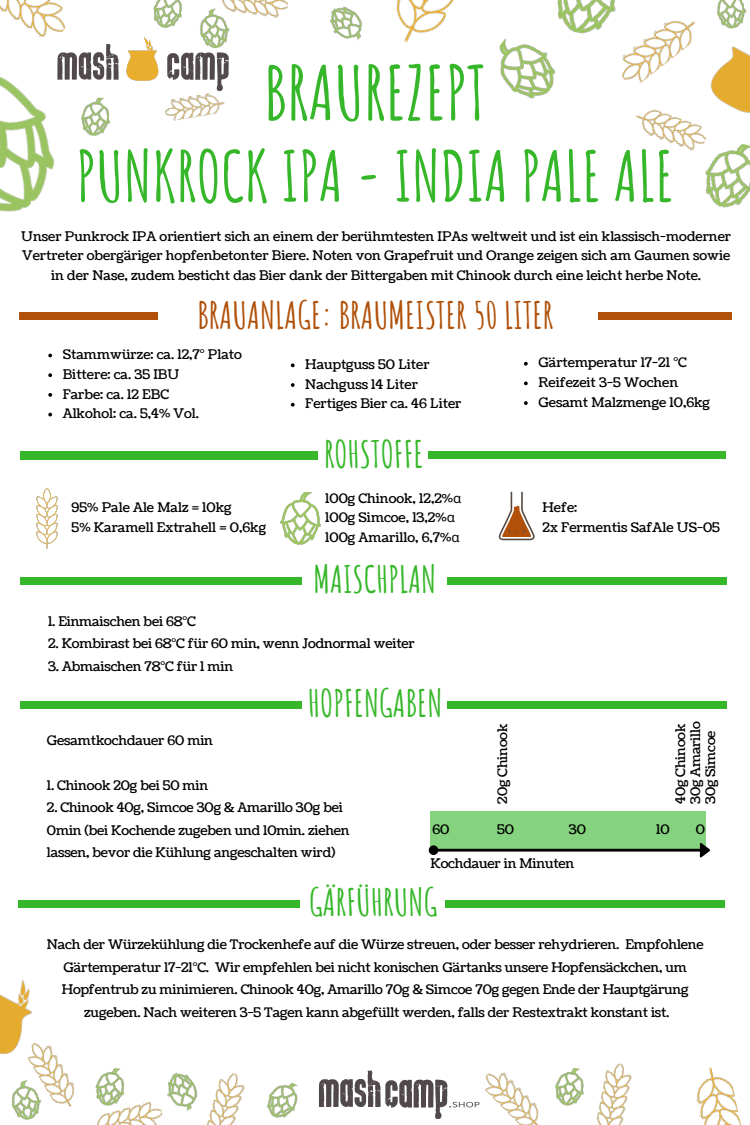
<style>
.page{position:relative;width:750px;height:1125px;background:#fff}
.page>*{position:absolute;margin:0;border:0;box-sizing:border-box;transform-origin:0 0}
.t1{font:700 73.88px "Amatic SC";color:#35b729}
.t2{font:700 68.88px "Amatic SC";color:#35b729}
.t3{font:700 36.88px "Amatic SC";color:#35b729}
.t4{font:700 36.88px "Amatic SC";color:#b05009}
.t5{font:13.25px/22.5px "Coustard";letter-spacing:-.01em;color:#000;text-align:center}
.s1{font-family:"Noto Sans"}
</style>
<div class="page">
<div style="left:20px;top:452px;width:297px;height:7px;background:#35b729"></div>
<div style="left:428px;top:451px;width:298px;height:8px;background:#35b729"></div>
<div style="left:20px;top:577px;width:281px;height:8px;background:#35b729"></div>
<div style="left:447px;top:577px;width:279px;height:8px;background:#35b729"></div>
<img style="left:499px;top:38px;width:57px;height:61px">
<img style="left:0;top:0;width:66px;height:29px">
<img style="left:710px;top:46px;width:40px;height:67px">
<img style="left:200px;top:9px;width:29px;height:20px">
<img style="left:549px;top:0;width:67px;height:39px">
<img style="left:0;top:29px;width:55px;height:183px">
<img style="left:612px;top:8px;width:83px;height:75px">
<img style="left:396px;top:0;width:58px;height:43px">
<img style="left:164px;top:99px;width:61px;height:22px">
<img style="left:636px;top:109px;width:68px;height:42px">
<img style="left:698px;top:136px;width:52px;height:72px">
<img style="left:81px;top:99px;width:29px;height:37px">
<img style="left:153px;top:0;width:29px;height:28px">
<img style="left:716px;top:0;width:31px;height:29px">
<img style="left:214px;top:0;width:74px;height:19px">
<img style="left:330px;top:6px;width:32px;height:35px">
<img style="left:11px;top:1095px;width:27px;height:25px">
<img style="left:97px;top:1101px;width:65px;height:24px">
<img style="left:319px;top:1071px;width:159px;height:48px">
<img style="left:478px;top:1072px;width:61px;height:53px">
<img style="left:696px;top:1067px;width:45px;height:58px">
<img style="left:267px;top:1083px;width:31px;height:35px">
<img style="left:555px;top:1068px;width:29px;height:38px">
<img style="left:23px;top:1095px;width:51px;height:18px">
<img style="left:95px;top:1068px;width:33px;height:40px">
<img style="left:160px;top:1072px;width:38px;height:43px">
<img style="left:596px;top:1063px;width:36px;height:62px">
<img style="left:206px;top:1073px;width:39px;height:52px">
<img style="left:48px;top:29px;width:182px;height:70px">
<div style="left:20px;top:312px;width:138px;height:8px;background:#b05009"></div>
<div style="left:598px;top:312px;width:133px;height:8px;background:#b05009"></div>
<svg style="left:291px;top:363px;width:4px;height:4px"></svg>
<svg style="left:291px;top:383px;width:4px;height:4px"></svg>
<svg style="left:291px;top:403px;width:4px;height:4px"></svg>
<svg style="left:524px;top:362px;width:4px;height:4px"></svg>
<svg style="left:524px;top:382px;width:4px;height:3px"></svg>
<svg style="left:524px;top:401px;width:4px;height:4px"></svg>
<svg style="left:48px;top:354px;width:4px;height:3px"></svg>
<svg style="left:48px;top:373px;width:4px;height:4px"></svg>
<svg style="left:48px;top:393px;width:4px;height:4px"></svg>
<svg style="left:48px;top:413px;width:4px;height:3px"></svg>
<div style="left:18px;top:900px;width:282px;height:8px;background:#35b729"></div>
<div style="left:445px;top:900px;width:279px;height:8px;background:#35b729"></div>
<div style="left:21px;top:701px;width:281px;height:8px;background:#35b729"></div>
<div style="left:447px;top:701px;width:280px;height:8px;background:#35b729"></div>
<img style="left:281px;top:493px;width:39px;height:52px">
<img style="left:36px;top:489px;width:22px;height:60px">
<svg style="left:499px;top:492px;width:35px;height:48px"></svg>
<div style="left:430px;top:811px;width:276px;height:38px;background:#85d37e"></div>
<svg style="left:429px;top:843px;width:281px;height:15px"></svg>
<img style="left:0;top:979px;width:75px;height:116px">
<p class="t1" style="left:264px;top:45px;width:224px">BRAUREZEPT</p>
<p class="t2" style="left:76px;top:132px;width:600px">PUNKROCK IPA - INDIA PALE ALE</p>
<p class="t5" style="left:21px;top:227px;width:711px;line-height:19.8px">Unser Punkrock IPA orientiert sich an einem der berühmtesten IPAs weltweit und ist ein klassisch-moderner<br>Vertreter obergäriger hopfenbetonter Biere. Noten von Grapefruit und Orange zeigen sich am Gaumen sowie in der Nase, zudem besticht das Bier dank der Bittergaben mit Chinook durch eine leicht herbe Note.</p>
<p class="t4" style="left:197px;top:291px;width:358px">BRAUANLAGE: BRAUMEISTER 50 LITER</p>
<p class="t5" style="left:305px;top:354px;width:126px">Hauptguss 50 Liter</p>
<p class="t5" style="left:305px;top:373px;width:114px">Nachguss 14 Liter</p>
<p class="t5" style="left:305px;top:393px;width:158px">Fertiges Bier ca. 46 Liter</p>
<p class="t5" style="left:63px;top:344px;width:181px">Stammwürze: ca. 12,7° Plato</p>
<p class="t5" style="left:63px;top:363px;width:118px">Bittere: ca. 35 IBU</p>
<p class="t5" style="left:63px;top:383px;width:108px">Farbe: ca. 12 EBC</p>
<h2 class="t5" style="left:63px;top:403px;width:138px">Alkohol: ca. 5,4% Vol.</h2>
<p class="t5" style="left:538px;top:352px;width:150px">Gärtemperatur 17-21 °C</p>
<p class="t5" style="left:538px;top:372px;width:141px">Reifezeit 3-5 Wochen</p>
<p class="t5" style="left:538px;top:391px;width:173px">Gesamt Malzmenge 10,6kg</p>
<p class="t5" style="left:72px;top:497px;width:162px">95% Pale Ale Malz = 10kg</p>
<p class="t5" style="left:72px;top:516px;width:196px">5% Karamell Extrahell = 0,6kg</p>
<p class="t3" style="left:324px;top:431px;width:101px">ROHSTOFFE</p>
<p class="t5" style="left:325px;top:487px;width:138px">100g Chinook, 12,2%<span class="s1">α</span></p>
<p class="t5" style="left:325px;top:507px;width:131px">100g Simcoe, 13,2%<span class="s1">α</span></p>
<h2 class="t5" style="left:325px;top:527px;width:136px">100g Amarillo, 6,7%<span class="s1">α</span></h2>
<p class="t3" style="left:314px;top:556px;width:124px">MAISCHPLAN</p>
<p class="t5" style="left:543px;top:497px;width:36px">Hefe:</p>
<p class="t5" style="left:543px;top:516px;width:179px">2x Fermentis SafAle US-05</p>
<p class="t5" style="left:48px;top:610px;width:149px">1. Einmaischen bei 68°C</p>
<p class="t5" style="left:48px;top:633px;width:368px">2. Kombirast bei 68°C für 60 min, wenn Jodnormal weiter</p>
<h2 class="t5" style="left:48px;top:655px;width:187px">3. Abmaischen 78°C für 1 min</h2>
<p class="t3" style="left:308px;top:680px;width:136px">HOPFENGABEN</p>
<p class="t5" style="left:47px;top:729px;width:168px">Gesamtkochdauer 60 min</p>
<p class="t5" style="left:47px;top:774px;width:163px">1. Chinook 20g bei 50 min</p>
<p class="t5" style="left:47px;top:797px;width:304px;text-align:left">2. Chinook 40g, Simcoe 30g &amp; Amarillo 30g bei<br>0min (bei Kochende zugeben und 10min. ziehen lassen, bevor die Kühlung angeschalten wird)</p>
<p class="t5" style="left:492px;top:804px;width:82px;rotate:-90deg">20g Chinook</p>
<p class="t5" style="left:670px;top:804px;width:82px;rotate:-90deg">40g Chinook</p>
<p class="t5" style="left:685px;top:804px;width:84px;rotate:-90deg">30g Amarillo</p>
<p class="t5" style="left:700px;top:804px;width:75px;rotate:-90deg">30g Simcoe</p>
<p class="t5" style="left:432px;top:819px;width:18px">60</p>
<p class="t5" style="left:497px;top:819px;width:18px">50</p>
<p class="t5" style="left:569px;top:819px;width:19px">30</p>
<p class="t5" style="left:656px;top:819px;width:15px">10</p>
<p class="t5" style="left:696px;top:819px;width:11px">0</p>
<p class="t5" style="left:430px;top:853px;width:145px">Kochdauer in Minuten</p>
<p class="t3" style="left:309px;top:879px;width:130px">GÄRFÜHRUNG</p>
<p class="t5" style="left:47px;top:934px;width:658px">Nach der Würzekühlung die Trockenhefe auf die Würze streuen, oder besser rehydrieren. Empfohlene<br>Gärtemperatur 17-21°C. Wir empfehlen bei nicht konischen Gärtanks unsere Hopfensäckchen, um<br>Hopfentrub zu minimieren. Chinook 40g, Amarillo 70g &amp; Simcoe 70g gegen Ende der Hauptgärung</p>
<p class="t5" style="left:84px;top:1001px;width:587px">zugeben. Nach weiteren 3-5 Tagen kann abgefüllt werden, falls der Restextrakt konstant ist.</p>
</div>
